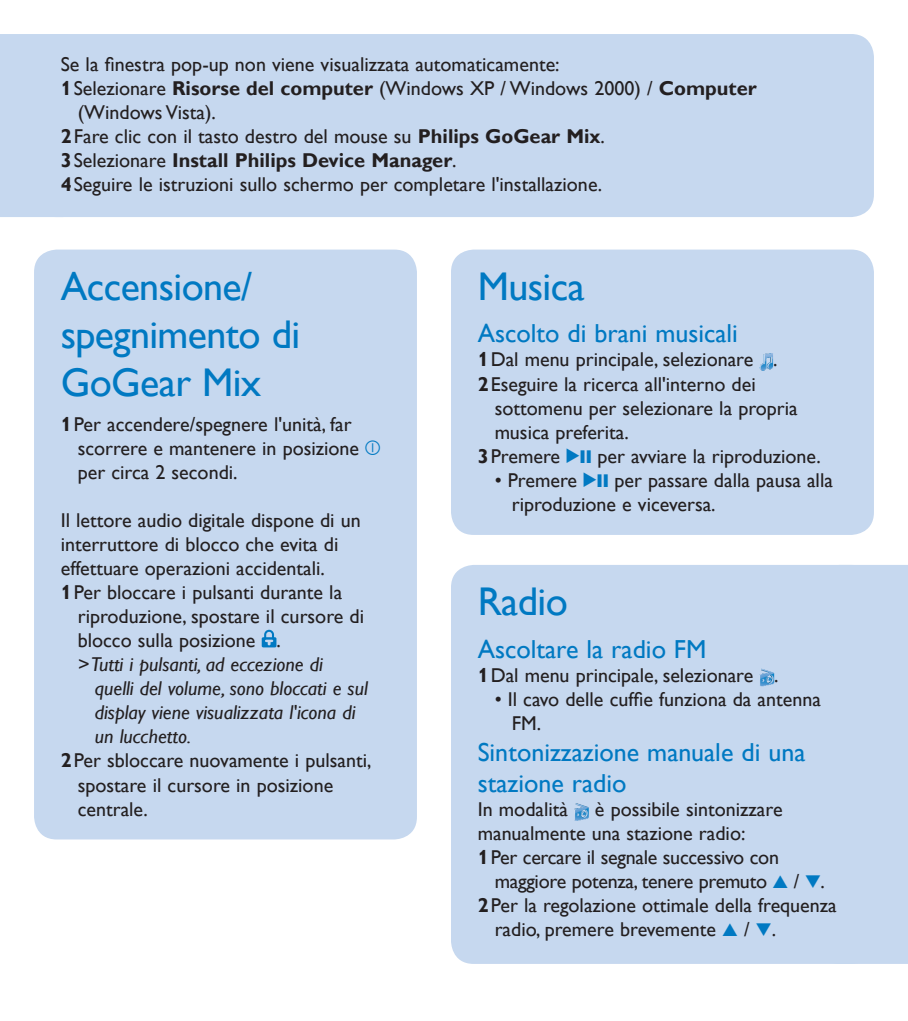
<style>
.page{position:relative;width:908px;height:1021px;background:#fff}
.page>*{position:absolute;margin:0;border:0;box-sizing:border-box;transform-origin:0 0}
.t1{font:40px/48px "Gill Sans Alt One WGL";letter-spacing:-.015em;color:#0079c2}
.t2{font:26px/31.2px "Gill Sans Alt One WGL";color:#0079c2}
.t3{font:20px/24px "Gill Sans Alt One WGL";color:#231f20}
.t4{font:italic 20px "Gill Sans Alt One WGL";color:#231f20}
.t5{font:700 20px "Gill Sans Alt One WGL";color:#231f20}
.s1{font-weight:700}
.s2{font-weight:400}
.s3{font-family:"Audio Six 6";color:#0079c2}
.s4{font-family:"Gill Alt One"}
.s5{font-family:"Audio Four 4";color:#0079c2}
</style>
<div class="page">
<div style="left:855px;top:565px;width:52px;height:398px;background:#c6d8ef"></div>
<div style="left:0;top:34px;width:52px;height:183px;background:#c6d8ef"></div>
<div style="left:34px;top:249px;width:383px;height:590px;background:#c6d8ef;border-radius:23px"></div>
<svg style="left:261px;top:629px;width:15px;height:18px"></svg>
<div style="left:451px;top:249px;width:422px;height:286px;background:#c6d8ef;border-radius:23px"></div>
<img style="left:759px;top:353px;width:13px;height:18px">
<div style="left:451px;top:565px;width:422px;height:398px;background:#c6d8ef;border-radius:23px"></div>
<img style="left:759px;top:668px;width:14px;height:18px">
<img style="left:574px;top:803px;width:14px;height:17px">
<div style="left:34px;top:34px;width:839px;height:183px;background:#c6d8ef;border-radius:23px"></div>
<p class="t3" style="left:61px;top:52px;width:500px">Se la finestra pop-up non viene visualizzata automaticamente:</p>
<p class="t3" style="left:61px;top:76px;width:697px"><span class="s1">1</span>Selezionare <span class="s1">Risorse del computer</span> (Windows XP / Windows 2000) / <span class="s1">Computer</span></p>
<p class="t3" style="left:78px;top:100px;width:140px">(Windows Vista).</p>
<p class="t3" style="left:61px;top:124px;width:545px"><span class="s1">2</span>Fare clic con il tasto destro del mouse su <span class="s1">Philips GoGear Mix</span>.</p>
<p class="t5" style="left:61px;top:146px;width:397px">3<span class="s2">Selezionare</span> Install Philips Device Manager<span class="s2">.</span></p>
<p class="t3" style="left:61px;top:172px;width:543px"><span class="s1">4</span>Seguire le istruzioni sullo schermo per completare l'installazione.</p>
<h1 class="t1" style="left:61px;top:262px;width:241px">Accensione/ spegnimento di<br>GoGear Mix</h1>
<p class="t3" style="left:78px;top:412px;width:304px;text-indent:-17px"><span class="s1">1</span>Per accendere/spegnere l'unità, far scorrere e mantenere in posizione <span class="s3">z </span>per circa 2 secondi.</p>
<p class="t3" style="left:61px;top:508px;width:301px">Il lettore audio digitale dispone di un</p>
<p class="t3" style="left:61px;top:532px;width:279px">interruttore di blocco che evita di</p>
<p class="t3" style="left:61px;top:556px;width:265px">effettuare operazioni accidentali.</p>
<p class="t3" style="left:61px;top:580px;width:283px"><span class="s1">1</span>Per bloccare i pulsanti durante la</p>
<p class="t3" style="left:78px;top:604px;width:288px">riproduzione, spostare il cursore di</p>
<p class="t3" style="left:78px;top:628px;width:204px">blocco sulla posizione .</p>
<p class="t4" style="left:78px;top:650px;width:246px"><span class="s4">&gt;</span>Tutti i pulsanti, ad eccezione di</p>
<p class="t4" style="left:95px;top:674px;width:274px">quelli del volume, sono bloccati e sul</p>
<p class="t4" style="left:95px;top:698px;width:262px">display viene visualizzata l'icona di</p>
<p class="t4" style="left:95px;top:722px;width:98px">un lucchetto.</p>
<p class="t3" style="left:61px;top:748px;width:312px"><span class="s1">2</span>Per sbloccare nuovamente i pulsanti,</p>
<p class="t3" style="left:78px;top:772px;width:257px">spostare il cursore in posizione</p>
<p class="t3" style="left:78px;top:796px;width:72px">centrale.</p>
<h1 class="t1" style="left:477px;top:262px;width:108px">Musica</h1>
<h2 class="t2" style="left:477px;top:318px;width:262px">Ascolto di brani musicali</h2>
<p class="t3" style="left:477px;top:347px;width:301px"><span class="s1">1</span>Dal menu principale, selezionare .<br><span class="s1">2</span>Eseguire la ricerca all'interno dei</p>
<p class="t3" style="left:494px;top:395px;width:304px">sottomenu per selezionare la propria</p>
<p class="t3" style="left:494px;top:419px;width:136px">musica preferita.</p>
<p class="t3" style="left:477px;top:443px;width:344px"><span class="s1">3</span>Premere <span class="s5">2;</span> per avviare la riproduzione.</p>
<p class="t3" style="left:511px;top:467px;width:322px;text-indent:-17px">• Premere <span class="s5">2;</span> per passare dalla pausa alla riproduzione e viceversa.</p>
<h1 class="t1" style="left:477px;top:577px;width:92px">Radio</h1>
<h2 class="t2" style="left:477px;top:633px;width:230px">Ascoltare la radio FM</h2>
<p class="t3" style="left:477px;top:663px;width:302px"><span class="s1">1</span>Dal menu principale, selezionare .</p>
<p class="t3" style="left:511px;top:687px;width:310px;text-indent:-17px">• Il cavo delle cuffie funziona da antenna<br>FM.</p>
<h2 class="t2" style="left:477px;top:736px;width:329px">Sintonizzazione manuale di una stazione radio</h2>
<p class="t3" style="left:477px;top:797px;width:92px">In modalità</p>
<p class="t3" style="left:594px;top:797px;width:189px">è possibile sintonizzare</p>
<p class="t3" style="left:477px;top:821px;width:269px">manualmente una stazione radio:</p>
<p class="t3" style="left:477px;top:845px;width:303px"><span class="s1">1</span>Per cercare il segnale successivo con</p>
<p class="t3" style="left:494px;top:869px;width:331px">maggiore potenza, tenere premuto <span class="s5">3</span> / <span class="s5">4</span>.</p>
<p class="t3" style="left:477px;top:893px;width:360px"><span class="s1">2</span>Per la regolazione ottimale della frequenza</p>
<p class="t3" style="left:494px;top:917px;width:283px">radio, premere brevemente <span class="s5">3</span> / <span class="s5">4</span>.</p>
</div>
